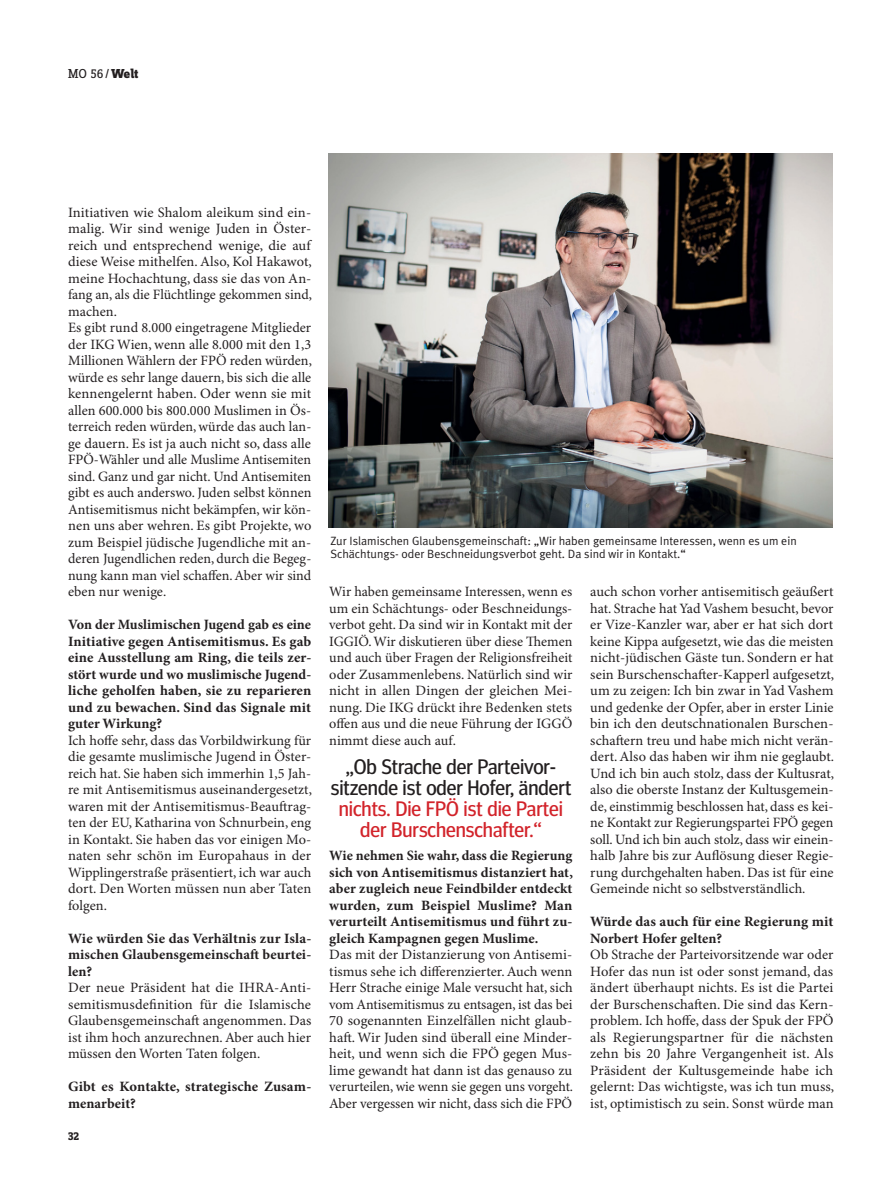
<style>
.page{position:relative;width:893px;height:1191px;background:#fff}
.page>*{position:absolute;margin:0;border:0;box-sizing:border-box;transform-origin:0 0}
.t1{font:21px/21px "Meta Headline";color:#231f20;text-align:center}
.t2{font:21px/21px "Meta Headline";color:#d2232a;text-align:center}
.t3{font:14.25px/16.5px "Minion Pro";color:#231f20;text-align:justify}
.t4{font:700 14.25px/16.5px "Minion Pro";letter-spacing:.005em;color:#231f20;text-align:justify}
.t5{font:13.5px "Zine Slab Dis";color:#231f20}
.t6{font:12px/13.5px "Meta Plus Normal";color:#231f20}
.t7{font:700 12px "Zine Slab Dis";color:#231f20}
.s1{font-weight:800}
</style>
<div class="page">
<img style="left:329px;top:153px;width:503px;height:374px">
<p class="t5" style="left:68px;top:66px;width:72px">MO 56 / <span class="s1">Welt</span></p>
<p class="t3" style="left:68px;top:205px;width:245px;text-align:left">Initiativen wie Shalom aleikum sind ein&shy;malig. Wir sind wenige Juden in Öster&shy;reich und entsprechend wenige, die auf diese Weise mithelfen. Also, Kol Hakawot, meine Hochachtung, dass sie das von An&shy;fang an, als die Flüchtlinge gekommen sind, machen.<br>Es gibt rund 8.000 eingetragene Mitglieder der IKG Wien, wenn alle 8.000 mit den 1,3<br>Millionen Wählern der FPÖ reden würden, würde es sehr lange dauern, bis sich die alle kennengelernt haben. Oder wenn sie mit allen 600.000 bis 800.000 Muslimen in Ös&shy;terreich reden würden, würde das auch lan&shy;ge dauern. Es ist ja auch nicht so, dass alle FPÖ-Wähler und alle Muslime Antisemiten sind. Ganz und gar nicht. Und Antisemiten gibt es auch anderswo. Juden selbst können Antisemitismus nicht bekämpfen, wir kön&shy;nen uns aber wehren. Es gibt Projekte, wo zum Beispiel jüdische Jugendliche mit an&shy;deren Jugendlichen reden, durch die Begeg&shy;nung kann man viel schaffen. Aber wir sind eben nur wenige.</p>
<p class="t4" style="left:68px;top:617px;width:245px">Von der Muslimischen Jugend gab es eine Initiative gegen Antisemitismus. Es gab eine Ausstellung am Ring, die teils zer&shy;stört wurde und wo muslimische Jugend&shy;liche geholfen haben, sie zu reparieren und zu bewachen. Sind das Signale mit guter Wirkung?</p>
<p class="t3" style="left:68px;top:733px;width:245px">Ich hoffe sehr, dass das Vorbildwirkung für die gesamte muslimische Jugend in Öster&shy;reich hat. Sie haben sich immerhin 1,5 Jah&shy;re mit Antisemitismus auseinandergesetzt, waren mit der Antisemitismus-Beauftrag&shy;ten der EU, Katharina von Schnurbein, eng in Kontakt. Sie haben das vor einigen Mo&shy;naten sehr schön im Europahaus in der Wipplingerstraße präsentiert, ich war auch dort. Den Worten müssen nun aber Taten folgen.</p>
<p class="t4" style="left:68px;top:931px;width:245px">Wie würden Sie das Verhältnis zur Isla&shy;mischen Glaubensgemeinschaft beurtei&shy;len?</p>
<p class="t3" style="left:68px;top:980px;width:245px">Der neue Präsident hat die IHRA-Anti&shy;semitismusdefinition für die Islamische Glaubensgemeinschaft angenommen. Das ist ihm hoch anzurechnen. Aber auch hier müssen den Worten Taten folgen.</p>
<p class="t4" style="left:68px;top:1079px;width:245px">Gibt es Kontakte, strategische Zusam&shy;menarbeit?</p>
<p class="t7" style="left:68px;top:1128px;width:13px">32</p>
<p class="t6" style="left:330px;top:534px;width:468px">Zur Islamischen Glaubensgemeinschaft: „Wir haben gemeinsame Interessen, wenn es um ein<br>Schächtungs- oder Beschneidungsverbot geht. Da sind wir in Kontakt.“</p>
<p class="t3" style="left:329px;top:584px;width:245px">Wir haben gemeinsame Interessen, wenn es um ein Schächtungs- oder Beschneidungs&shy;verbot geht. Da sind wir in Kontakt mit der IGGIÖ. Wir diskutieren über diese Themen und auch über Fragen der Religionsfreiheit oder Zusammenlebens. Natürlich sind wir nicht in allen Dingen der gleichen Mei&shy;nung. Die IKG drückt ihre Bedenken stets offen aus und die neue Führung der IGGÖ nimmt diese auch auf.</p>
<h1 class="t1" style="left:331px;top:757px;width:242px">„Ob Strache der Parteivor&shy;sitzende ist oder Hofer, ändert</h1>
<h1 class="t2" style="left:339px;top:799px;width:226px">nichts. Die FPÖ ist die Partei der Burschenschafter.“</h1>
<p class="t4" style="left:329px;top:848px;width:245px">Wie nehmen Sie wahr, dass die Regierung sich von Antisemitismus distanziert hat, aber zugleich neue Feindbilder entdeckt wurden, zum Beispiel Muslime? Man verurteilt Antisemitismus und führt zu&shy;gleich Kampagnen gegen Muslime.</p>
<p class="t3" style="left:329px;top:947px;width:245px">Das mit der Distanzierung von Antisemi&shy;tismus sehe ich differenzierter. Auch wenn Herr Strache einige Male versucht hat, sich vom Antisemitismus zu entsagen, ist das bei 70 sogenannten Einzelfällen nicht glaub&shy;haft. Wir Juden sind überall eine Minder&shy;heit, und wenn sich die FPÖ gegen Mus&shy;lime gewandt hat dann ist das genauso zu verurteilen, wie wenn sie gegen uns vorgeht.<br>Aber vergessen wir nicht, dass sich die FPÖ</p>
<p class="t3" style="left:590px;top:584px;width:245px">auch schon vorher antisemitisch geäußert hat. Strache hat Yad Vashem besucht, bevor er Vize-Kanzler war, aber er hat sich dort keine Kippa aufgesetzt, wie das die meisten nicht-jüdischen Gäste tun. Sondern er hat sein Burschenschafter-Kapperl aufgesetzt, um zu zeigen: Ich bin zwar in Yad Vashem und gedenke der Opfer, aber in erster Linie bin ich den deutschnationalen Burschen&shy;schaftern treu und habe mich nicht verän&shy;dert. Also das haben wir ihm nie geglaubt.<br>Und ich bin auch stolz, dass der Kultusrat, also die oberste Instanz der Kultusgemein&shy;de, einstimmig beschlossen hat, dass es kei&shy;ne Kontakt zur Regierungspartei FPÖ gegen soll. Und ich bin auch stolz, dass wir einein&shy;halb Jahre bis zur Auflösung dieser Regie&shy;rung durchgehalten haben. Das ist für eine Gemeinde nicht so selbstverständlich.</p>
<p class="t4" style="left:590px;top:914px;width:245px">Würde das auch für eine Regierung mit<br>Norbert Hofer gelten?</p>
<p class="t3" style="left:590px;top:947px;width:245px">Ob Strache der Parteivorsitzende war oder Hofer das nun ist oder sonst jemand, das ändert überhaupt nichts. Es ist die Partei der Burschenschaften. Die sind das Kern&shy;problem. Ich hoffe, dass der Spuk der FPÖ als Regierungspartner für die nächsten zehn bis 20 Jahre Vergangenheit ist. Als Präsident der Kultusgemeinde habe ich gelernt: Das wichtigste, was ich tun muss, ist, optimistisch zu sein. Sonst würde man</p>
</div>
